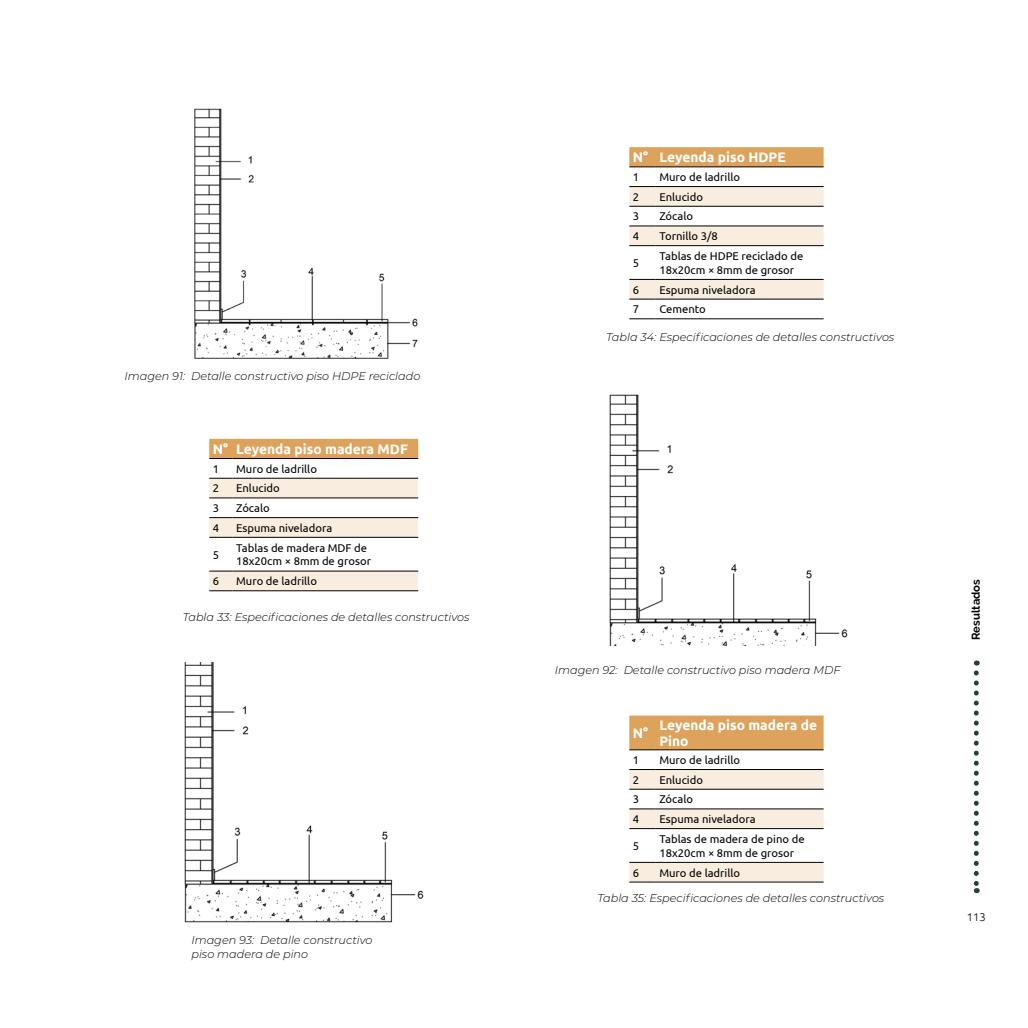
<style>
.page{position:relative;width:1028px;height:1028px;background:#fff}
.page>*{position:absolute;margin:0;border:0;box-sizing:border-box;transform-origin:0 0}
.Encabezado_PEPE{font:700 13.75px/16.5px "Ubuntu";color:#fff}
.Texto_PEPE{font:11.25px/13.5px "Ubuntu";color:#000}
.t1{font:italic 300 11.25px/13.5px "Montserrat";color:#000}
.t2{font:700 11.25px "Raleway";color:#000}
.t3{font:300 11.25px "Ubuntu";color:#020203}
</style>
<div class="page">
<svg style="left:973px;top:673px;width:5px;height:220px"></svg>
<img style="left:194px;top:108px;width:224px;height:251px">
<img style="left:184px;top:662px;width:240px;height:261px">
<img style="left:609px;top:394px;width:239px;height:251px">
<svg style="left:629px;top:147px;width:194px;height:21px;background:#d69d5b"></svg>
<hr style="left:656px;top:167px;width:167px;height:1px;background:#000">
<svg style="left:629px;top:186px;width:194px;height:114px"></svg>
<hr style="left:656px;top:299px;width:167px;height:1px;background:#000">
<svg style="left:629px;top:318px;width:27px;height:1px"></svg>
<hr style="left:656px;top:318px;width:167px;height:1px;background:#000">
<div style="left:209px;top:439px;width:209px;height:20px;background:#dda25c"></div>
<hr style="left:232px;top:458px;width:186px;height:1px;background:#000">
<svg style="left:209px;top:478px;width:209px;height:113px"></svg>
<hr style="left:232px;top:590px;width:186px;height:1px;background:#000">
<div style="left:629px;top:715px;width:194px;height:35px;background:#dda25c"></div>
<hr style="left:656px;top:749px;width:167px;height:1px;background:#000">
<svg style="left:629px;top:769px;width:194px;height:113px"></svg>
<hr style="left:656px;top:881px;width:167px;height:1px;background:#000">
<p class="t1" style="left:124px;top:369px;width:297px">Imagen 91: Detalle constructivo piso HDPE reciclado</p>
<p class="Encabezado_PEPE" style="left:213px;top:440px;width:17px">N°</p>
<p class="Encabezado_PEPE" style="left:236px;top:440px;width:173px">Leyenda piso madera MDF</p>
<p class="Texto_PEPE" style="left:213px;top:461px;width:8px">1</p>
<p class="Texto_PEPE" style="left:236px;top:461px;width:82px">Muro de ladrillo</p>
<p class="Texto_PEPE" style="left:213px;top:481px;width:8px">2</p>
<p class="Texto_PEPE" style="left:236px;top:481px;width:45px">Enlucido</p>
<p class="Texto_PEPE" style="left:213px;top:501px;width:8px">3</p>
<p class="Texto_PEPE" style="left:236px;top:501px;width:35px">Zócalo</p>
<p class="Texto_PEPE" style="left:213px;top:521px;width:8px">4</p>
<p class="Texto_PEPE" style="left:236px;top:521px;width:98px">Espuma niveladora</p>
<p class="Texto_PEPE" style="left:213px;top:547px;width:8px">5</p>
<p class="Texto_PEPE" style="left:236px;top:540px;width:136px">Tablas de madera MDF de<br>18x20cm × 8mm de grosor</p>
<p class="Texto_PEPE" style="left:213px;top:574px;width:8px">6</p>
<p class="Texto_PEPE" style="left:236px;top:574px;width:82px">Muro de ladrillo</p>
<p class="t1" style="left:183px;top:610px;width:288px">Tabla 33: Especificaciones de detalles constructivos</p>
<p class="t1" style="left:191px;top:933px;width:183px">Imagen 93: Detalle constructivo piso madera de pino</p>
<p class="Encabezado_PEPE" style="left:633px;top:149px;width:17px">N°</p>
<p class="Encabezado_PEPE" style="left:659px;top:149px;width:128px">Leyenda piso HDPE</p>
<p class="Texto_PEPE" style="left:633px;top:170px;width:8px">1</p>
<p class="Texto_PEPE" style="left:659px;top:170px;width:82px">Muro de ladrillo</p>
<p class="Texto_PEPE" style="left:633px;top:190px;width:8px">2</p>
<p class="Texto_PEPE" style="left:659px;top:190px;width:45px">Enlucido</p>
<p class="Texto_PEPE" style="left:633px;top:209px;width:8px">3</p>
<p class="Texto_PEPE" style="left:659px;top:209px;width:35px">Zócalo</p>
<p class="Texto_PEPE" style="left:633px;top:229px;width:8px">4</p>
<p class="Texto_PEPE" style="left:659px;top:229px;width:60px">Tornillo 3/8</p>
<p class="Texto_PEPE" style="left:633px;top:256px;width:8px">5</p>
<p class="Texto_PEPE" style="left:659px;top:249px;width:145px">Tablas de HDPE reciclado de<br>18x20cm × 8mm de grosor</p>
<p class="Texto_PEPE" style="left:633px;top:282px;width:8px">6</p>
<p class="Texto_PEPE" style="left:659px;top:282px;width:98px">Espuma niveladora</p>
<p class="Texto_PEPE" style="left:633px;top:302px;width:8px">7</p>
<p class="Texto_PEPE" style="left:659px;top:302px;width:48px">Cemento</p>
<p class="t1" style="left:606px;top:330px;width:290px">Tabla 34: Especificaciones de detalles constructivos</p>
<p class="t1" style="left:555px;top:662px;width:287px">Imagen 92: Detalle constructivo piso madera MDF</p>
<p class="Encabezado_PEPE" style="left:633px;top:724px;width:17px">N°</p>
<p class="Encabezado_PEPE" style="left:659px;top:716px;width:159px">Leyenda piso madera de<br>Pino</p>
<p class="Texto_PEPE" style="left:633px;top:753px;width:8px">1</p>
<p class="Texto_PEPE" style="left:659px;top:753px;width:82px">Muro de ladrillo</p>
<p class="Texto_PEPE" style="left:633px;top:772px;width:8px">2</p>
<p class="Texto_PEPE" style="left:659px;top:772px;width:45px">Enlucido</p>
<p class="Texto_PEPE" style="left:633px;top:792px;width:8px">3</p>
<p class="Texto_PEPE" style="left:659px;top:792px;width:35px">Zócalo</p>
<p class="Texto_PEPE" style="left:633px;top:812px;width:8px">4</p>
<p class="Texto_PEPE" style="left:659px;top:812px;width:98px">Espuma niveladora</p>
<p class="Texto_PEPE" style="left:633px;top:838px;width:8px">5</p>
<p class="Texto_PEPE" style="left:659px;top:832px;width:147px">Tablas de madera de pino de<br>18x20cm × 8mm de grosor</p>
<p class="Texto_PEPE" style="left:633px;top:865px;width:8px">6</p>
<p class="Texto_PEPE" style="left:659px;top:865px;width:82px">Muro de ladrillo</p>
<p class="t1" style="left:597px;top:890px;width:288px">Tabla 35: Especificaciones de detalles constructivos</p>
<p class="t2" style="left:969px;top:640px;width:62px;rotate:-90deg">Resultados</p>
<p class="t3" style="left:966px;top:910px;width:20px">113</p>
</div>
